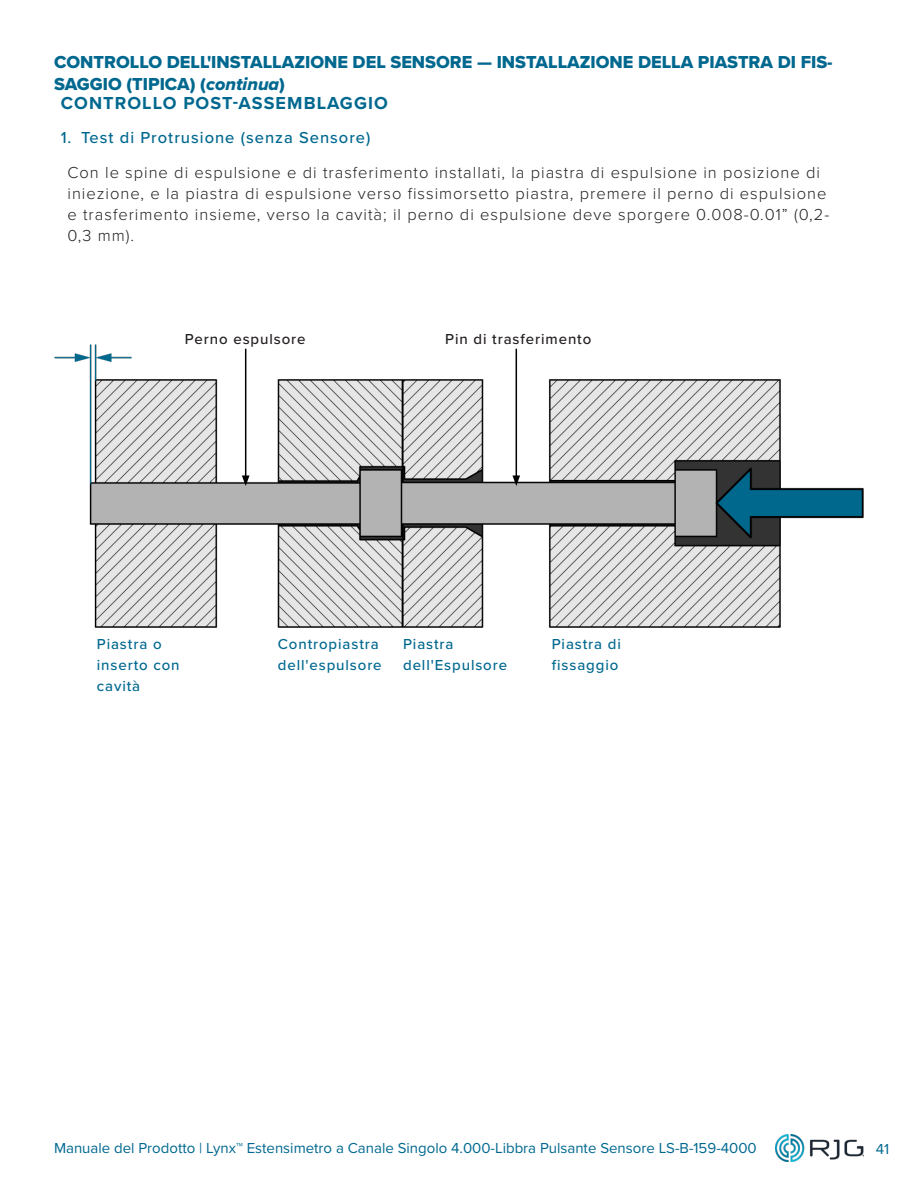
<style>
.page{position:relative;width:918px;height:1188px;background:#fff}
.page>*{position:absolute;margin:0;border:0;box-sizing:border-box;transform-origin:0 0}
.t1{font:18px/21.6px "Proxima Nova Extrabld";color:#00688f}
.t2{font:700 18px "Proxima Nova";letter-spacing:.06em;color:#00688f}
.t3{font:300 16.5px/21px "Proxima Nova";letter-spacing:.06em;color:#212121}
.t4{font:500 16.5px "Proxima Nova";letter-spacing:.06em;color:#00688f}
.t5{font:15px "Proxima Nova";color:#00688f}
.t6{font:500 15px/21px "Proxima Nova";letter-spacing:.06em;color:#00688f}
.t7{font:500 15px "Proxima Nova";letter-spacing:.06em;color:#231f20}
.s1{font-family:"Proxima Nova Extrabld It"}
</style>
<div class="page">
<img style="left:776px;top:1134px;width:88px;height:27px">
<img style="left:54px;top:344px;width:810px;height:284px">
<hr style="left:245px;top:349px;width:1px;height:129px;background:#000">
<svg style="left:242px;top:475px;width:8px;height:11px"></svg>
<hr style="left:516px;top:349px;width:1px;height:129px;background:#000">
<svg style="left:512px;top:475px;width:8px;height:11px"></svg>
<p class="t1" style="left:54px;top:51px;width:780px">CONTROLLO DELL'INSTALLAZIONE DEL SENSORE — INSTALLAZIONE DELLA PIASTRA DI FIS‑<br>SAGGIO (TIPICA) (<span class="s1">continua</span>)</p>
<p class="t2" style="left:61px;top:89px;width:329px">CONTROLLO POST-ASSEMBLAGGIO</p>
<p class="t4" style="left:61px;top:125px;width:311px">1. Test di Protrusione (senza Sensore)</p>
<p class="t3" style="left:68px;top:161px;width:763px">Con le spine di espulsione e di trasferimento installati, la piastra di espulsione in posizione di iniezione, e la piastra di espulsione verso fissimorsetto piastra, premere il perno di espulsione e trasferimento insieme, verso la cavità; il perno di espulsione deve sporgere 0.008-0.01” (0,2- 0,3 mm).</p>
<p class="t7" style="left:185px;top:328px;width:122px">Perno espulsore</p>
<p class="t7" style="left:445px;top:328px;width:148px">Pin di trasferimento</p>
<p class="t6" style="left:97px;top:633px;width:84px">Piastra o inserto con cavità</p>
<p class="t6" style="left:278px;top:633px;width:105px">Contropiastra dell'espulsore</p>
<p class="t6" style="left:552px;top:633px;width:71px">Piastra di fissaggio</p>
<p class="t6" style="left:403px;top:633px;width:106px">Piastra dell'Espulsore</p>
<p class="t5" style="left:54px;top:1136px;width:704px">Manuale del Prodotto | Lynx™ Estensimetro a Canale Singolo 4.000-Libbra Pulsante Sensore LS‑B‑159‑4000</p>
<p class="t5" style="left:876px;top:1137px;width:15px">41</p>
</div>
